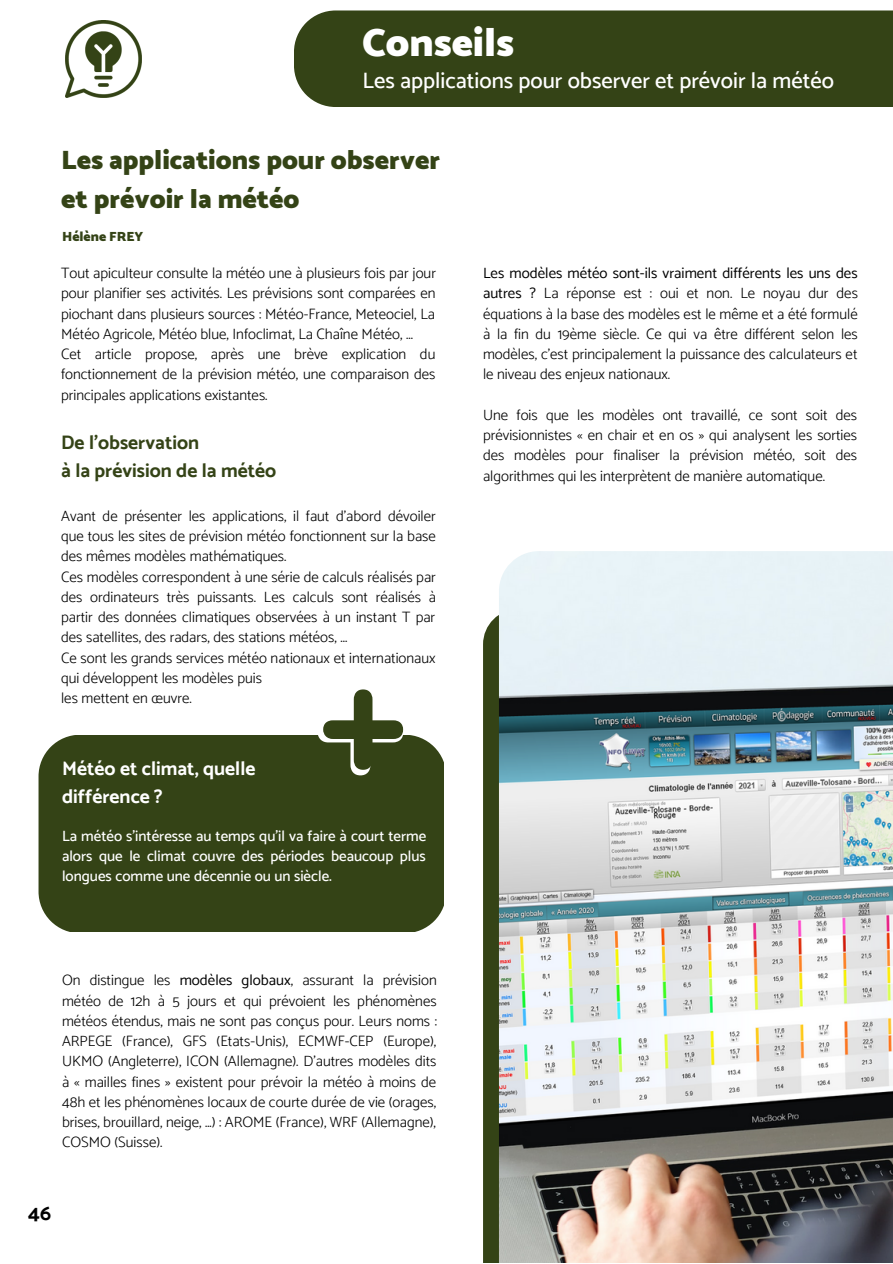
<style>
.page{position:relative;width:893px;height:1264px;background:#fff}
.page>*{position:absolute;margin:0;border:0;box-sizing:border-box;transform-origin:0 0}
.t1{font:900 39.9px "Catamaran";color:#fff}
.t2{font:900 27px/39.3px "Catamaran";color:#344316}
.t3{font:500 22.5px "Catamaran";color:#fff}
.t4{font:700 21px "Catamaran";color:#000}
.t5{font:700 19.5px/28px "Catamaran";color:#344316}
.t6{font:700 19.5px/28px "Catamaran";color:#fff}
.t7{font:300 15px/20.2px "Catamaran";color:#000;text-align:justify}
.t8{font:500 15px/20.2px "Catamaran";color:#fff;text-align:justify}
.t9{font:900 13.5px "Catamaran";color:#344316}
.s1{font-weight:400}
</style>
<div class="page">
<div style="left:294px;top:10px;width:598px;height:97px;background:#344316"></div>
<img style="left:65px;top:21px;width:77px;height:76px">
<div style="left:39px;top:735px;width:405px;height:196px;background:#344316"></div>
<svg style="left:318px;top:689px;width:85px;height:86px"></svg>
<svg style="left:483px;top:615px;width:16px;height:647px;background:#38461a"></svg>
<img style="left:499px;top:551px;width:393px;height:711px">
<h1 class="t1" style="left:362px;top:12px;width:154px">Conseils</h1>
<h3 class="t3" style="left:362px;top:67px;width:473px">Les applications pour observer et prévoir la météo</h3>
<h2 class="t2" style="left:61px;top:141px;width:380px">Les applications pour observer et prévoir la météo</h2>
<p class="t9" style="left:62px;top:227px;width:83px">Hélène FREY</p>
<p class="t7" style="left:61px;top:263px;width:376px;text-align:left">Tout apiculteur consulte la météo une à plusieurs fois par jour pour planifier ses activités. Les prévisions sont comparées en piochant dans plusieurs sources : Météo-France, Meteociel, La Météo Agricole, Météo blue, Infoclimat, La Chaîne Météo, ...<br>Cet article propose, après une brève explication du fonctionnement de la prévision météo, une comparaison des principales applications existantes.</p>
<h3 class="t5" style="left:61px;top:428px;width:217px">De l’observation<br>à la prévision de la météo</h3>
<p class="t7" style="left:61px;top:505px;width:376px;text-align:left">Avant de présenter les applications, il faut d’abord dévoiler que tous les sites de prévision météo fonctionnent sur la base des mêmes modèles mathématiques.<br>Ces modèles correspondent à une série de calculs réalisés par des ordinateurs très puissants. Les calculs sont réalisés à partir des données climatiques observées à un instant T par des satellites, des radars, des stations météos, ...<br>Ce sont les grands services météo nationaux et internationaux qui développent les modèles puis<br>les mettent en œuvre.</p>
<h3 class="t6" style="left:62px;top:754px;width:195px">Météo et climat, quelle différence ?</h3>
<p class="t8" style="left:62px;top:825px;width:366px">La météo s'intéresse au temps qu'il va faire à court terme alors que le climat couvre des périodes beaucoup plus longues comme une décennie ou un siècle.</p>
<p class="t7" style="left:483px;top:263px;width:376px"><span class="s1">Les modèles météo sont-ils vraiment différents les uns des autres ?</span> La réponse est : oui et non. Le noyau dur des équations à la base des modèles est le même et a été formulé à la fin du 19ème siècle. Ce qui va être différent selon les modèles, c’est principalement la puissance des calculateurs et le niveau des enjeux nationaux.</p>
<p class="t7" style="left:483px;top:404px;width:375px">Une fois que les modèles ont travaillé, ce sont soit des prévisionnistes « en chair et en os » qui analysent les sorties des modèles pour finaliser la prévision météo, soit des algorithmes qui les interprètent de manière automatique.</p>
<p class="t7" style="left:62px;top:970px;width:376px">On distingue les <span class="s1">modèles globaux</span>, assurant la prévision météo de 12h à 5 jours et qui prévoient les phénomènes météos étendus, mais ne sont pas conçus pour. Leurs noms :<br>ARPEGE (France), GFS (Etats-Unis), ECMWF-CEP (Europe), UKMO (Angleterre), ICON (Allemagne). D’autres modèles dits à « mailles fines » existent pour prévoir la météo à moins de 48h et les phénomènes locaux de courte durée de vie (orages, brises, brouillard, neige, …) : AROME (France), WRF (Allemagne), COSMO (Suisse).</p>
<h3 class="t4" style="left:28px;top:1200px;width:24px">46</h3>
</div>
